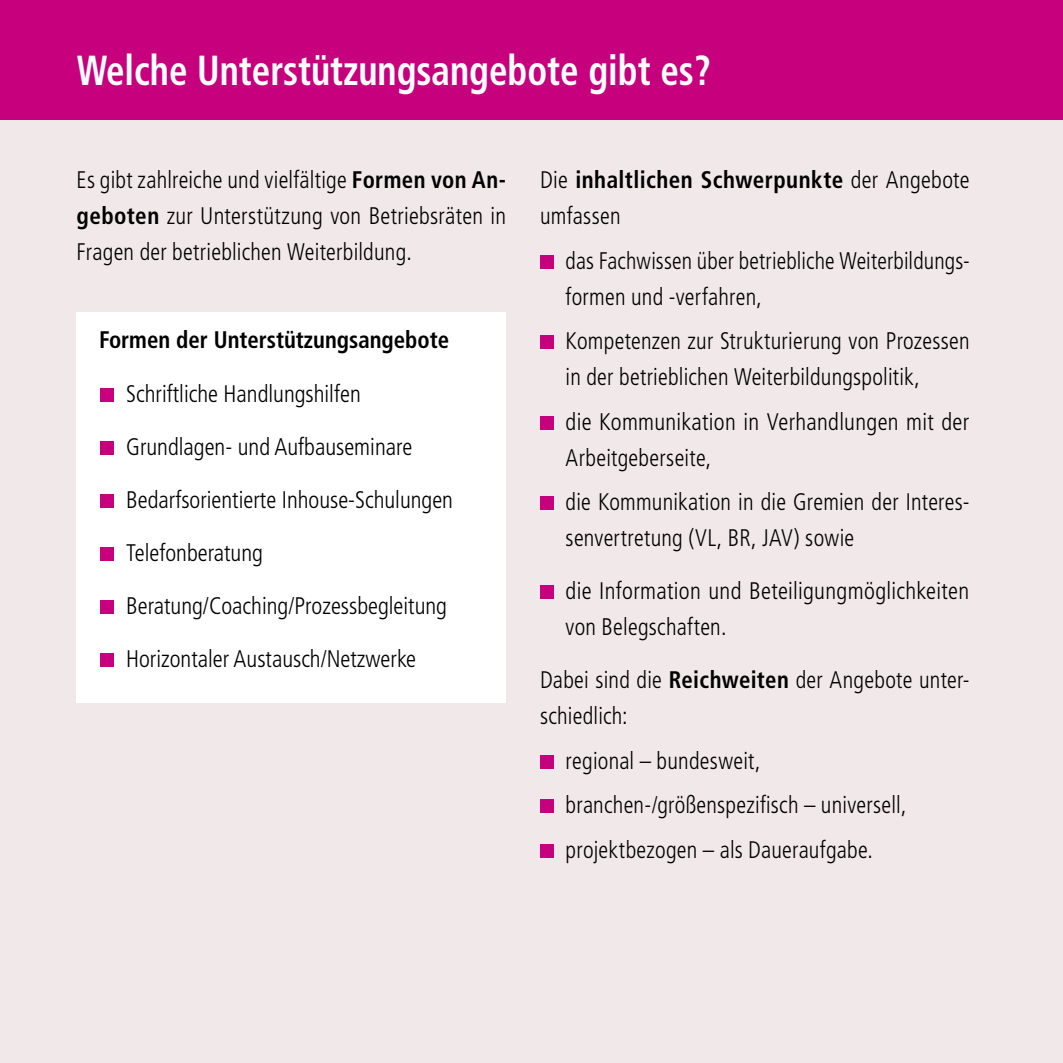
<style>
.page{position:relative;width:1063px;height:1063px;background:#f1e8ea}
.page>*{position:absolute;margin:0;border:0;box-sizing:border-box;transform-origin:0 0}
.t1{font:700 condensed 42px "Frutiger LT Std";color:#fff;scale:.88 1}
.t2{font:300 condensed 24px/36px "Frutiger LT Std";letter-spacing:.01em;color:#000;scale:.95 1}
.t3{font:300 condensed 24px/36px "Frutiger LT Std";letter-spacing:.01em;color:#000}
.t4{font:300 condensed 24px/36px "Frutiger LT Std";letter-spacing:.01em;color:#000;scale:.93 1}
.t5{font:700 condensed 24px/36px "Frutiger LT Std";letter-spacing:.02em;color:#000;scale:.96 1}
.t6{font:700 condensed 24px "Frutiger LT Std";color:#000;scale:.95 1}
.s1{font-weight:700}
.s2{font-weight:300}
</style>
<div class="page">
<div style="left:0;top:0;width:1063px;height:119px;background:#c7007e"></div>
<div style="left:540px;top:255px;width:13px;height:14px;background:#c7007e"></div>
<div style="left:540px;top:336px;width:13px;height:13px;background:#c7007e"></div>
<div style="left:540px;top:416px;width:13px;height:14px;background:#c7007e"></div>
<div style="left:540px;top:497px;width:13px;height:13px;background:#c7007e"></div>
<div style="left:540px;top:586px;width:13px;height:13px;background:#c7007e"></div>
<div style="left:540px;top:755px;width:13px;height:14px;background:#c7007e"></div>
<div style="left:540px;top:800px;width:13px;height:13px;background:#c7007e"></div>
<div style="left:540px;top:844px;width:13px;height:14px;background:#c7007e"></div>
<div style="left:76px;top:312px;width:430px;height:390px;background:#fff"></div>
<div style="left:101px;top:389px;width:13px;height:13px;background:#c7007e"></div>
<div style="left:101px;top:442px;width:13px;height:13px;background:#c7007e"></div>
<div style="left:101px;top:495px;width:13px;height:13px;background:#c7007e"></div>
<div style="left:101px;top:548px;width:13px;height:13px;background:#c7007e"></div>
<div style="left:101px;top:601px;width:13px;height:13px;background:#c7007e"></div>
<div style="left:101px;top:654px;width:13px;height:13px;background:#c7007e"></div>
<h1 class="t1" style="left:77px;top:45px;width:722px">Welche Unterstützungsangebote gibt es?</h1>
<p class="t2" style="left:77px;top:162px;width:454px;text-align:justify">Es gibt zahlreiche und vielfältige <span class="s1">Formen von An&shy;geboten</span> zur Unterstützung von Betriebsräten in Fragen der betrieblichen Weiterbildung.</p>
<p class="t5" style="left:540px;top:162px;width:449px"><span class="s2">Die</span> inhaltlichen Schwerpunkte <span class="s2">der Angebote umfassen</span></p>
<p class="t4" style="left:566px;top:243px;width:436px">das Fachwissen über betriebliche Weiterbildungs&shy;formen und -verfahren,</p>
<p class="t2" style="left:566px;top:323px;width:427px">Kompetenzen zur Strukturierung von Prozessen in der betrieblichen Weiterbildungspolitik,</p>
<p class="t3" style="left:566px;top:404px;width:405px">die Kommunikation in Verhandlungen mit der<br>Arbeitgeberseite,</p>
<p class="t2" style="left:566px;top:484px;width:427px">die Kommunikation in die Gremien der Interes&shy;senvertretung (VL, BR, JAV) sowie</p>
<p class="t3" style="left:566px;top:573px;width:405px">die Information und Beteiligungmöglichkeiten von Belegschaften.</p>
<p class="t2" style="left:540px;top:662px;width:454px">Dabei sind die <span class="s1">Reichweiten</span> der Angebote unter&shy;schiedlich:</p>
<p class="t2" style="left:566px;top:738px;width:360px;line-height:44.4px">regional – bundesweit, branchen-/größenspezifisch – universell, projektbezogen – als Daueraufgabe.</p>
<p class="t6" style="left:99px;top:325px;width:370px">Formen der Unterstützungsangebote</p>
<p class="t3" style="left:126px;top:376px;width:236px">Schriftliche Handlungshilfen</p>
<p class="t3" style="left:126px;top:429px;width:288px">Grundlagen- und Aufbauseminare</p>
<p class="t3" style="left:126px;top:482px;width:328px">Bedarfsorientierte Inhouse-Schulungen</p>
<p class="t3" style="left:126px;top:535px;width:138px">Telefonberatung</p>
<p class="t3" style="left:126px;top:588px;width:322px">Beratung/Coaching/Prozessbegleitung</p>
<p class="t3" style="left:126px;top:641px;width:291px">Horizontaler Austausch/Netzwerke</p>
</div>
